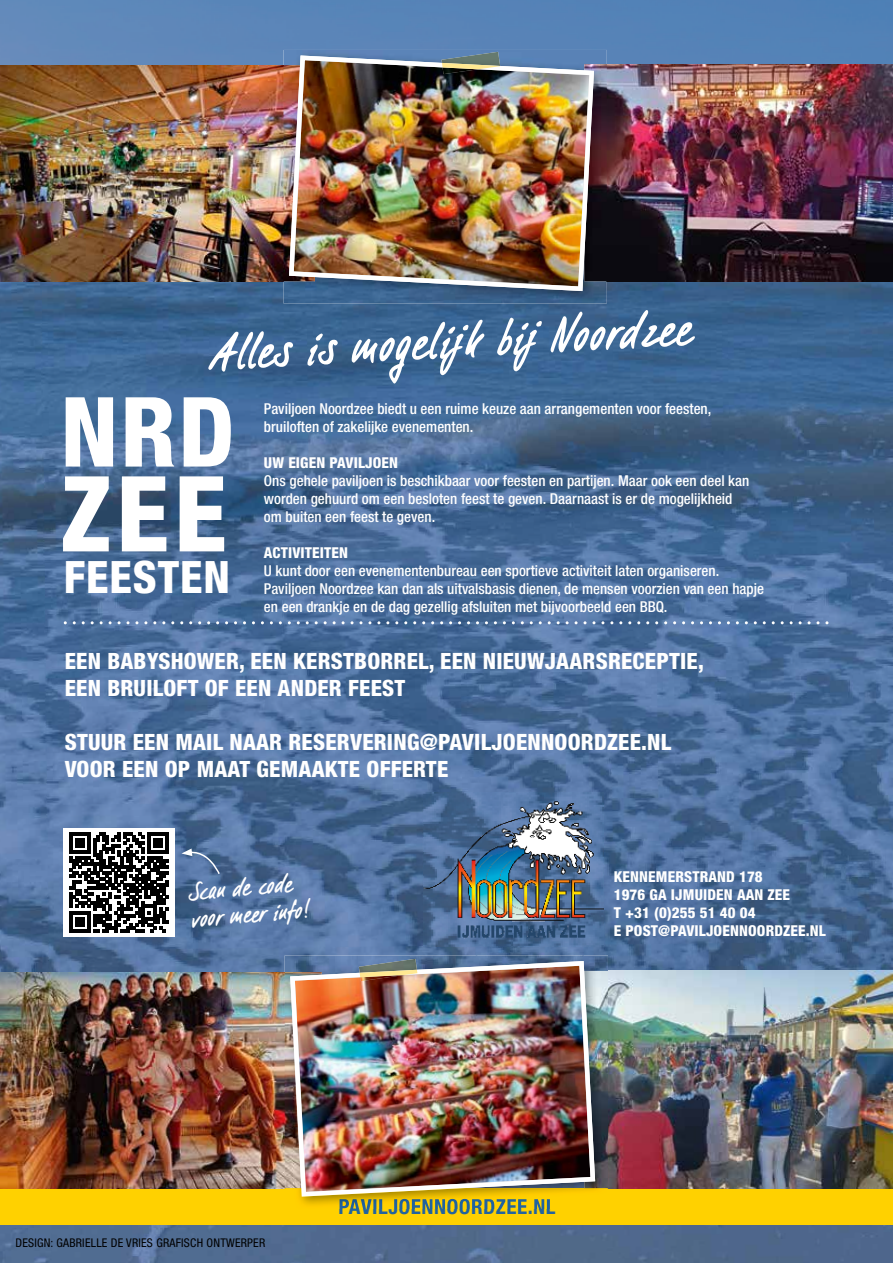
<style>
.page{position:relative;width:893px;height:1263px;background:#fff}
.page>*{position:absolute;margin:0;border:0;box-sizing:border-box;transform-origin:0 0}
.t1{font:800 condensed 105px "Helvetica Neue LT Std";color:#fff}
.t2{font:800 condensed 96.9px "Helvetica Neue LT Std";color:#fff}
.t3{font:54px "Filzerhand EF";color:#fff}
.t4{font:800 condensed 44.7px "Helvetica Neue LT Std";letter-spacing:.02em;color:#fff}
.t5{font:27px/27px "Filzerhand EF";color:#fff}
.t6{font:800 condensed 22.5px/27px "Helvetica Neue LT Std";letter-spacing:.01em;color:#fff}
.t7{font:700 condensed 21px "Helvetica Neue LT Std";letter-spacing:.025em;color:#22639f}
.t8{font:500 condensed 15px/18px "Helvetica Neue LT Std";color:#fff}
.t9{font:800 condensed 15px/18px "Helvetica Neue LT Std";letter-spacing:.01em;color:#fff}
.t10{font:condensed 12px "Helvetica Neue LT Std";letter-spacing:.02em;color:#000}
</style>
<div class="page">
<img style="left:0;top:0;width:893px;height:65px">
<img style="left:0;top:281px;width:51px;height:982px">
<img style="left:42px;top:281px;width:851px;height:568px">
<img style="left:48px;top:843px;width:428px;height:129px">
<img style="left:584px;top:838px;width:309px;height:133px">
<img style="left:476px;top:946px;width:108px;height:9px">
<img style="left:51px;top:1224px;width:268px;height:39px">
<div style="left:319px;top:1224px;width:574px;height:39px;background:#50688c"></div>
<div style="left:0;top:1188px;width:893px;height:36px;background:#ffd100"></div>
<img style="left:423px;top:792px;width:181px;height:154px">
<img style="left:608px;top:971px;width:285px;height:217px">
<img style="left:607px;top:64px;width:286px;height:217px">
<img style="left:0;top:972px;width:285px;height:216px">
<img style="left:0;top:65px;width:283px;height:216px">
<img style="left:285px;top:955px;width:323px;height:254px">
<img style="left:340px;top:1199px;width:215px;height:10px">
<img style="left:290px;top:961px;width:305px;height:235px">
<img style="left:283px;top:50px;width:324px;height:253px">
<img style="left:289px;top:55px;width:305px;height:236px">
<svg style="left:181px;top:848px;width:39px;height:26px"></svg>
<svg style="left:64px;top:621px;width:764px;height:3px;background:#7994b7"></svg>
<img style="left:359px;top:959px;width:58px;height:14px">
<img style="left:360px;top:977px;width:45px;height:4px">
<svg style="left:360px;top:970px;width:57px;height:7px"></svg>
<img style="left:441px;top:52px;width:59px;height:14px">
<img style="left:443px;top:69px;width:35px;height:5px">
<svg style="left:442px;top:63px;width:58px;height:6px"></svg>
<div style="left:64px;top:828px;width:111px;height:108px;background:#fff"></div>
<svg style="left:69px;top:833px;width:99px;height:99px"></svg>
<h3 class="t3" style="left:208px;top:320px;width:487px;rotate:-3deg">Alles is mogelijk bij Noordzee</h3>
<h2 class="t2" style="left:61px;top:372px;width:175px">NRD</h2>
<h1 class="t1" style="left:61px;top:449px;width:168px">ZEE</h1>
<h3 class="t4" style="left:64px;top:549px;width:167px">FEESTEN</h3>
<p class="t8" style="left:264px;top:399px;width:449px">Paviljoen Noordzee biedt u een ruime keuze aan arrangementen voor feesten, bruiloften of zakelijke evenementen.</p>
<p class="t9" style="left:264px;top:453px;width:136px">UW EIGEN PAVILJOEN</p>
<p class="t8" style="left:264px;top:471px;width:487px">Ons gehele paviljoen is beschikbaar voor feesten en partijen. Maar ook een deel kan worden gehuurd om een besloten feest te geven. Daarnaast is er de mogelijkheid om buiten een feest te geven.</p>
<p class="t9" style="left:264px;top:543px;width:86px">ACTIVITEITEN</p>
<p class="t8" style="left:264px;top:561px;width:501px">U kunt door een evenementenbureau een sportieve activiteit laten organiseren.<br>Paviljoen Noordzee kan dan als uitvalsbasis dienen, de mensen voorzien van een hapje en een drankje en de dag gezellig afsluiten met bijvoorbeeld een BBQ.</p>
<h3 class="t6" style="left:65px;top:647px;width:641px">EEN BABYSHOWER, EEN KERSTBORREL, EEN NIEUWJAARSRECEPTIE,<br>EEN BRUILOFT OF EEN ANDER FEEST</h3>
<h3 class="t6" style="left:65px;top:728px;width:608px">STUUR EEN MAIL NAAR RESERVERING@PAVILJOENNOORDZEE.NL<br>VOOR EEN OP MAAT GEMAAKTE OFFERTE</h3>
<h3 class="t5" style="left:188px;top:881px;width:121px;rotate:-5deg">Scan de code voor meer info!</h3>
<p class="t9" style="left:614px;top:867px;width:214px">KENNEMERSTRAND 178<br>1976 GA IJMUIDEN AAN ZEE<br>T +31 (0)255 51 40 04<br>E POST@PAVILJOENNOORDZEE.NL</p>
<p class="t10" style="left:15px;top:1235px;width:251px">DESIGN: GABRIELLE DE VRIES GRAFISCH ONTWERPER</p>
<h3 class="t7" style="left:338px;top:1194px;width:219px">PAVILJOENNOORDZEE.NL</h3>
</div>
